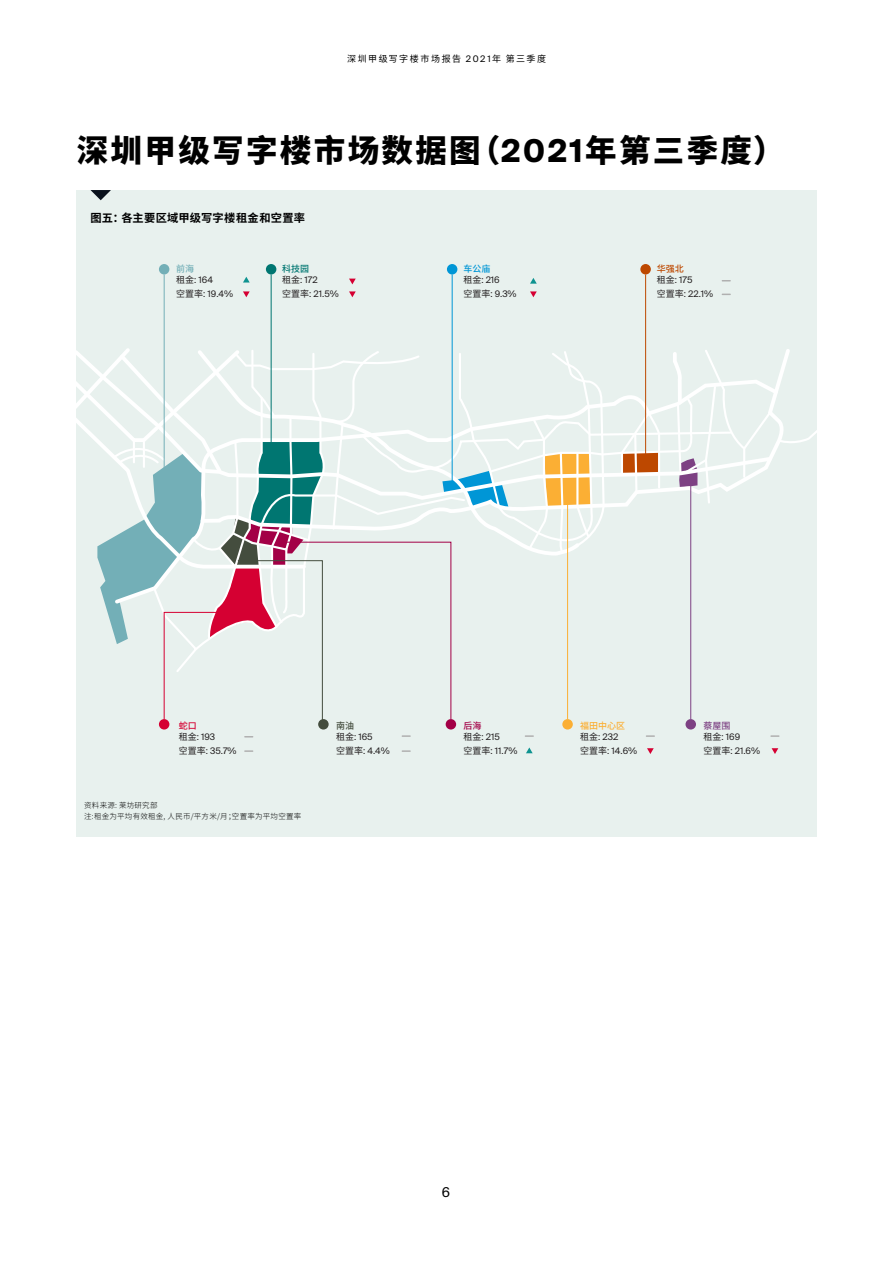
<style>
.page{position:relative;width:893px;height:1263px;background:#fff}
.page>*{position:absolute;margin:0;border:0;box-sizing:border-box;transform-origin:0 0}
.t1{font:900 31.5px "Noto Sans CJ Ksc";letter-spacing:.075em;color:#000}
.t2{font:13.5px "Suisse Intl";color:#000}
.t3{font:700 11.25px "Noto Sans CJ Ksc";letter-spacing:.02em;color:#000}
.t4{font:9px/13.8px "Suisse Intl";color:#231f20}
.t5{font:9px "Noto Sans CJ Ksc";letter-spacing:.165em;color:#000}
.t6{font:500 9px "Noto Sans CJ Ksc";color:#fbaf34}
.t7{font:500 9px "Noto Sans CJ Ksc";color:#0096d6}
.t8{font:500 9px "Noto Sans CJ Ksc";color:#bd4800}
.t9{font:500 9px "Noto Sans CJ Ksc";color:#7d4183}
.t10{font:500 9px "Noto Sans CJ Ksc";color:#007671}
.t11{font:500 9px "Noto Sans CJ Ksc";color:#73afb7}
.t12{font:500 9px "Noto Sans CJ Ksc";color:#444d3e}
.t13{font:500 9px "Noto Sans CJ Ksc";color:#d50032}
.t14{font:500 9px "Noto Sans CJ Ksc";color:#a30046}
.t15{font:300 7.5px/10.5px "Noto Sans CJ Ksc";letter-spacing:.03em;color:#000}
.s1{font-family:"Suisse Intl"}
.s2{font-family:"Suisse Intl";font-weight:700}
.s3{font-family:"Noto Sans CJ Ksc"}
</style>
<div class="page">
<div style="left:77px;top:190px;width:740px;height:647px;background:#e8f1ee"></div>
<svg style="left:90px;top:190px;width:21px;height:10px"></svg>
<div style="left:159px;top:264px;width:10px;height:10px;background:#73afb7;border-radius:50%"></div>
<svg style="left:243px;top:291px;width:7px;height:6px"></svg>
<div style="left:447px;top:264px;width:10px;height:10px;background:#0096d6;border-radius:50%"></div>
<svg style="left:530px;top:291px;width:7px;height:6px"></svg>
<hr style="left:452px;top:274px;width:1px;height:211px;background:#0096d6">
<div style="left:640px;top:264px;width:11px;height:10px;background:#bd4800;border-radius:50%"></div>
<hr style="left:645px;top:274px;width:1px;height:195px;background:#bd4800">
<div style="left:685px;top:719px;width:11px;height:10px;background:#7d4183;border-radius:50%"></div>
<svg style="left:530px;top:278px;width:7px;height:6px"></svg>
<svg style="left:243px;top:277px;width:7px;height:5px"></svg>
<svg style="left:772px;top:748px;width:6px;height:6px"></svg>
<div style="left:562px;top:719px;width:11px;height:10px;background:#fbaf34;border-radius:50%"></div>
<svg style="left:526px;top:747px;width:7px;height:6px"></svg>
<svg style="left:647px;top:748px;width:7px;height:6px"></svg>
<div style="left:318px;top:719px;width:11px;height:10px;background:#444d3e;border-radius:50%"></div>
<div style="left:159px;top:719px;width:10px;height:10px;background:#d50032;border-radius:50%"></div>
<div style="left:446px;top:719px;width:10px;height:10px;background:#a30046;border-radius:50%"></div>
<svg style="left:76px;top:345px;width:741px;height:382px"></svg>
<div style="left:266px;top:264px;width:10px;height:10px;background:#007671;border-radius:50%"></div>
<svg style="left:349px;top:279px;width:7px;height:5px"></svg>
<svg style="left:349px;top:291px;width:7px;height:6px"></svg>
<hr style="left:271px;top:274px;width:1px;height:179px;background:#007671">
<hr style="left:164px;top:274px;width:1px;height:203px;background:#73afb7">
<svg style="left:244px;top:750px;width:9px;height:2px"></svg>
<svg style="left:402px;top:735px;width:9px;height:2px"></svg>
<svg style="left:525px;top:735px;width:9px;height:2px"></svg>
<svg style="left:646px;top:735px;width:9px;height:2px"></svg>
<svg style="left:770px;top:735px;width:9px;height:2px"></svg>
<svg style="left:402px;top:750px;width:9px;height:2px"></svg>
<p class="t5" style="left:347px;top:54px;width:200px">深圳甲级写字楼市场报告 <span class="s1">2021</span>年 第三季度</p>
<h1 class="t1" style="left:77px;top:133px;width:709px">深圳甲级写字楼市场数据图（<span class="s2">2021</span>年第三季度）</h1>
<p class="t3" style="left:90px;top:211px;width:216px">图五：各主要区域甲级写字楼租金和空置率</p>
<p class="t11" style="left:176px;top:264px;width:20px">前海</p>
<p class="t4" style="left:176px;top:273px;width:58px"><span class="s3">租金</span>: 164<br><span class="s3">空置率</span>: 19.4%</p>
<p class="t10" style="left:282px;top:264px;width:28px">科技园</p>
<p class="t4" style="left:282px;top:273px;width:58px"><span class="s3">租金</span>: 172<br><span class="s3">空置率</span>: 21.5%</p>
<p class="t7" style="left:463px;top:264px;width:28px">车公庙</p>
<p class="t4" style="left:463px;top:273px;width:55px"><span class="s3">租金</span>: 216<br><span class="s3">空置率</span>: 9.3%</p>
<p class="t8" style="left:657px;top:264px;width:28px">华强北</p>
<p class="t4" style="left:657px;top:273px;width:58px"><span class="s3">租金</span>: 175<br><span class="s3">空置率</span>: 22.1%</p>
<p class="t13" style="left:179px;top:720px;width:19px">蛇口</p>
<p class="t4" style="left:179px;top:730px;width:59px"><span class="s3">租金</span>: 193<br><span class="s3">空置率</span>: 35.7%</p>
<p class="t15" style="left:84px;top:800px;width:219px">资料来源: 莱坊研究部<br>注:租金为平均有效租金, 人民币/平方米/月；空置率为平均空置率</p>
<p class="t12" style="left:336px;top:720px;width:19px">南油</p>
<p class="t4" style="left:336px;top:730px;width:55px"><span class="s3">租金</span>: 165<br><span class="s3">空置率</span>: 4.4%</p>
<p class="t14" style="left:464px;top:720px;width:19px">后海</p>
<p class="t4" style="left:464px;top:730px;width:55px"><span class="s3">租金</span>: 215<br><span class="s3">空置率</span>: 11.7%</p>
<p class="t6" style="left:580px;top:720px;width:46px">福田中心区</p>
<p class="t4" style="left:580px;top:730px;width:58px"><span class="s3">租金</span>: 232<br><span class="s3">空置率</span>: 14.6%</p>
<p class="t9" style="left:703px;top:720px;width:28px">蔡屋围</p>
<p class="t4" style="left:703px;top:730px;width:58px"><span class="s3">租金</span>: 169<br><span class="s3">空置率</span>: 21.6%</p>
<h2 class="t2" style="left:442px;top:1185px;width:10px">6</h2>
</div>
